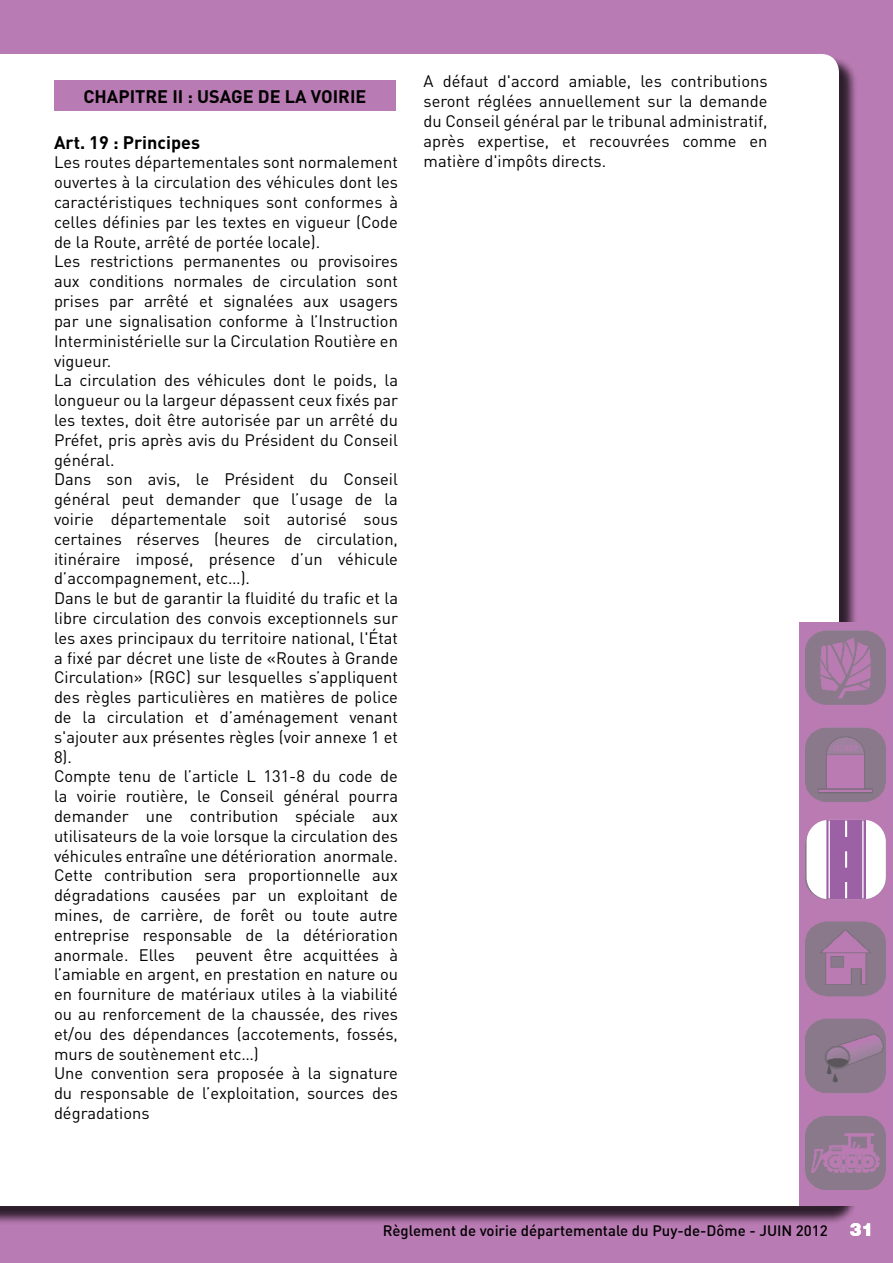
<style>
.page{position:relative;width:893px;height:1263px;background:#b97bb3}
.page>*{position:absolute;margin:0;border:0;box-sizing:border-box;transform-origin:0 0}
.t1{font:700 18px "DIN";color:#000}
.t2{font:16.5px/19.8px "DIN";color:#000}
.t3{font:500 15px "DIN";color:#000}
.s1{font-family:"Swiss 721 BT";font-weight:900;font-size:18px;color:#fff}
</style>
<div class="page">
<div style="left:0;top:56px;width:858px;height:1169px;background:#000;opacity:.75"></div>
<div style="left:0;top:54px;width:839px;height:1152px;background:#fff"></div>
<div style="left:54px;top:81px;width:342px;height:30px;background:#b97bb3"></div>
<div style="left:799px;top:622px;width:94px;height:584px;background:#b97bb3"></div>
<img style="left:806px;top:630px;width:79px;height:559px">
<svg style="left:806px;top:820px;width:80px;height:79px;background:#ccaed0"></svg>
<p class="t1" style="left:83px;top:85px;width:284px">CHAPITRE II : USAGE DE LA VOIRIE</p>
<p class="t1" style="left:54px;top:130px;width:148px">Art. 19 : Principes</p>
<p class="t2" style="left:54px;top:152px;width:346px">Les routes départementales sont normalement ouvertes à la circulation des véhicules dont les caractéristiques techniques sont conformes à celles définies par les textes en vigueur (Code de la Route, arrêté de portée locale).<br>Les restrictions permanentes ou provisoires aux conditions normales de circulation sont prises par arrêté et signalées aux usagers par une signalisation conforme à l’Instruction Interministérielle sur la Circulation Routière en vigueur.<br>La circulation des véhicules dont le poids, la longueur ou la largeur dépassent ceux fixés par les textes, doit être autorisée par un arrêté du Préfet, pris après avis du Président du Conseil général.<br>Dans son avis, le Président du Conseil général peut demander que l’usage de la voirie départementale soit autorisé sous certaines réserves (heures de circulation, itinéraire imposé, présence d’un véhicule d’accompagnement, etc…).<br>Dans le but de garantir la fluidité du trafic et la libre circulation des convois exceptionnels sur les axes principaux du territoire national, l'État a fixé par décret une liste de «Routes à Grande Circulation» (RGC) sur lesquelles s’appliquent des règles particulières en matières de police de la circulation et d’aménagement venant s'ajouter aux présentes règles (voir annexe 1 et 8).<br>Compte tenu de l’article L 131-8 du code de la voirie routière, le Conseil général pourra demander une contribution spéciale aux utilisateurs de la voie lorsque la circulation des véhicules entraîne une détérioration anormale.<br>Cette contribution sera proportionnelle aux dégradations causées par un exploitant de mines, de carrière, de forêt ou toute autre entreprise responsable de la détérioration anormale. Elles peuvent être acquittées à l’amiable en argent, en prestation en nature ou en fourniture de matériaux utiles à la viabilité ou au renforcement de la chaussée, des rives et/ou des dépendances (accotements, fossés, murs de soutènement etc…)<br>Une convention sera proposée à la signature du responsable de l’exploitation, sources des dégradations</p>
<p class="t2" style="left:424px;top:71px;width:346px;text-align:justify">A défaut d'accord amiable, les contributions seront réglées annuellement sur la demande du Conseil général par le tribunal administratif, après expertise, et recouvrées comme en matière d'impôts directs.</p>
<p class="t3" style="left:473px;top:1220px;width:402px">Règlement de voirie départementale du Puy-de-Dôme <span class="s1">31</span></p>
<p class="t3" style="left:383px;top:1220px;width:447px">Règlement de voirie départementale du Puy-de-Dôme - JUIN 2012</p>
</div>
